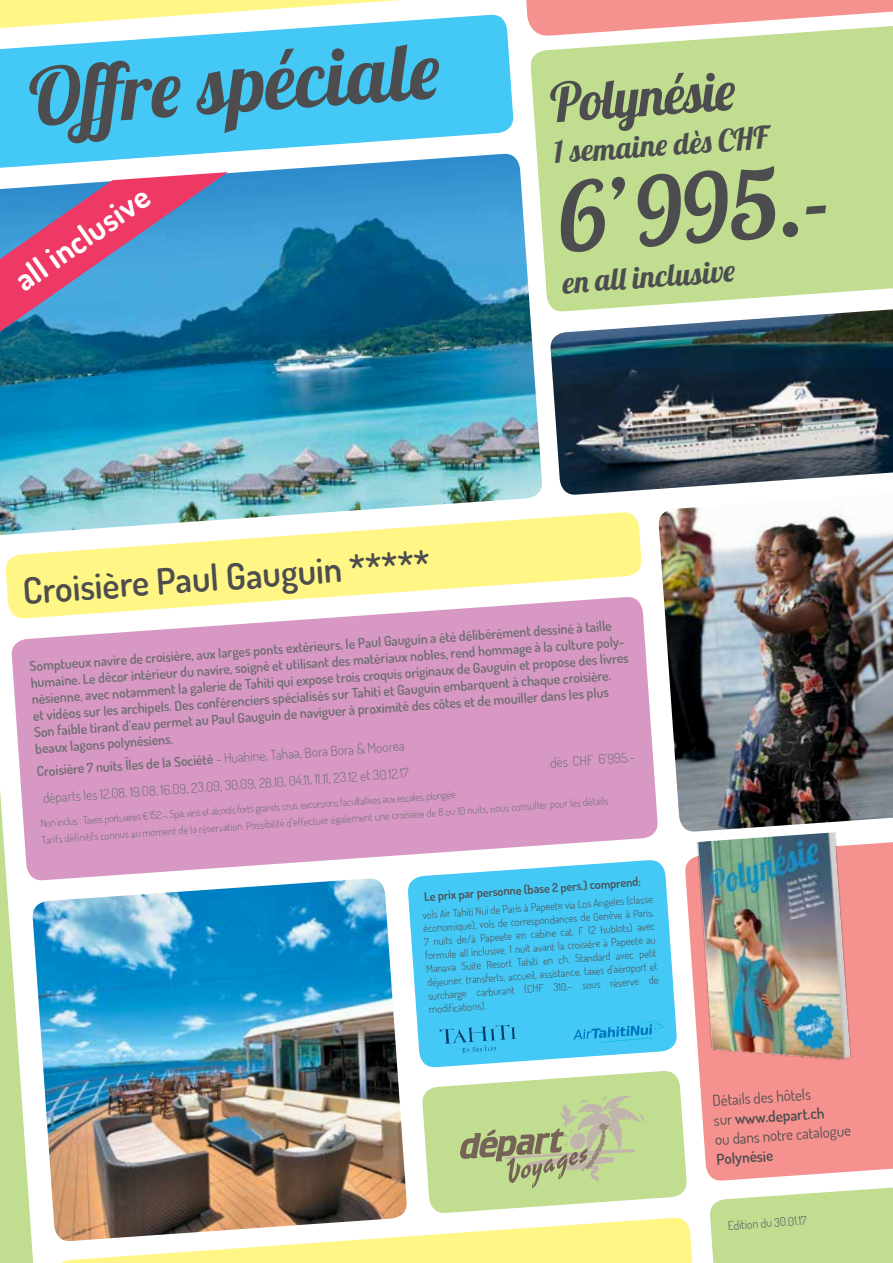
<style>
.page{position:relative;width:893px;height:1263px;background:#fff}
.page>*{position:absolute;margin:0;border:0;box-sizing:border-box;transform-origin:0 0}
.t1{font:95.85px "Lobster";color:#4d4d4f}
.t2{font:79.5px "Lobster";color:#4d4d4f}
.t3{font:54px "Lobster";color:#4d4d4f}
.t4{font:600 36px "Dosis";color:#4d4d4f}
.t5{font:700 31.5px "Dosis";color:#fff}
.t6{font:30.6px "Lobster";color:#4d4d4f}
.t7{font:15px/19.5px "Dosis";color:#4d4d4f}
.t8{font:600 15px "Dosis";color:#4d4d4f}
.t9{font:600 13.5px/16.5px "Dosis";color:#6d6e71}
.t10{font:300 13.5px/27.2px "Dosis";color:#6d6e71;text-align:center}
.t11{font:600 12px "Dosis";color:#4d4d4f}
.t12{font:12px "Dosis";color:#6d6e71}
.t13{font:300 10.5px/13.5px "Dosis";color:#4d4d4f;text-align:justify}
.t14{font:300 10.5px/16.8px "Dosis";color:#6d6e71}
.s1{font-weight:600}
</style>
<div class="page">
<svg style="left:549px;top:48px;width:344px;height:447px;background:#95ab83"></svg>
<svg style="left:549px;top:0;width:344px;height:48px"></svg>
<svg style="left:549px;top:512px;width:92px;height:39px;background:#fff690"></svg>
<img style="left:0;top:0;width:549px;height:551px">
<img style="left:652px;top:480px;width:241px;height:71px">
<img style="left:0;top:551px;width:893px;height:712px">
<img style="left:26px;top:872px;width:387px;height:391px">
<svg style="left:0;top:8px;width:522px;height:459px;background:#519fc5"></svg>
<svg style="left:111px;top:151px;width:136px;height:29px"></svg>
<h2 class="t2" style="left:25px;top:47px;width:414px;rotate:-4deg">Offre spéciale</h2>
<h3 class="t5" style="left:6px;top:266px;width:158px;rotate:-35deg">all inclusive</h3>
<h3 class="t3" style="left:548px;top:69px;width:188px;rotate:-4deg">Polynésie</h3>
<h3 class="t6" style="left:552px;top:133px;width:216px;rotate:-4deg">1 semaine dès CHF</h3>
<h1 class="t1" style="left:554px;top:157px;width:275px;rotate:-4deg">6’995.-</h1>
<h3 class="t6" style="left:561px;top:263px;width:174px;rotate:-4deg">en all inclusive</h3>
<h3 class="t4" style="left:21px;top:568px;width:410px;rotate:-4deg">Croisière Paul Gauguin *****</h3>
<p class="t9" style="left:29px;top:658px;width:600px;rotate:-4deg">Somptueux navire de croisière, aux larges ponts extérieurs, le Paul Gauguin a été délibérément dessiné à taille humaine. Le décor intérieur du navire, soigné et utilisant des matériaux nobles, rend hommage à la culture poly&shy;nésienne, avec notamment la galerie de Tahiti qui expose trois croquis originaux de Gauguin et propose des livres et vidéos sur les archipels. Des conférenciers spécialisés sur Tahiti et Gauguin embarquent à chaque croisière.<br>Son faible tirant d’eau permet au Paul Gauguin de naviguer à proximité des côtes et de mouiller dans les plus beaux lagons polynésiens.</p>
<p class="t10" style="left:36px;top:757px;width:372px;rotate:-4deg"><span class="s1">Croisière 7 nuits Îles de la Société</span> - Huahine, Tahaa, Bora Bora &amp; Moorea départs les 12.08, 19.08, 16.09, 23.09, 30.09, 28.10, 04.11, 11.11, 23.12 et 30.12.17</p>
<p class="t10" style="left:549px;top:749px;width:87px;rotate:-4deg">dès CHF 6’995.-</p>
<p class="t14" style="left:40px;top:814px;width:569px;rotate:-4deg">Non inclus : Taxes portuaires € 152.-, Spa, vins et alcools forts grands crus, excursions facultatives aux escales, plongée<br>Tarifs défi nitifs connus au moment de la réservation. Possibilité d’effectuer également une croisière de 8 ou 10 nuits, nous consulter pour les détails</p>
<p class="t11" style="left:424px;top:889px;width:219px;rotate:-4deg">Le prix par personne (base 2 pers.) comprend:</p>
<p class="t13" style="left:422px;top:908px;width:233px;rotate:-4deg">vols Air Tahiti Nui de Paris à Papeete via Los Angeles (classe économique), vols de correspondances de Genève à Paris, 7 nuits de/à Papeete en cabine cat. F (2 hublots) avec formule all inclusive, 1 nuit avant la croisière à Papeete au Manava Suite Resort Tahiti en ch. Standard avec petit déjeuner, transferts, accueil, assistance, taxes d’aéroport et surcharge carburant (CHF 310.– sous réserve de modifi cations).</p>
<p class="t7" style="left:712px;top:1091px;width:137px;rotate:-4deg">Détails des hôtels<br>sur <span class="s1">www.depart.ch<br></span>ou dans notre catalogue</p>
<p class="t8" style="left:716px;top:1149px;width:58px;rotate:-4deg">Polynésie</p>
<p class="t12" style="left:727px;top:1218px;width:81px;rotate:-4deg">Edition du 30.01.17</p>
</div>
